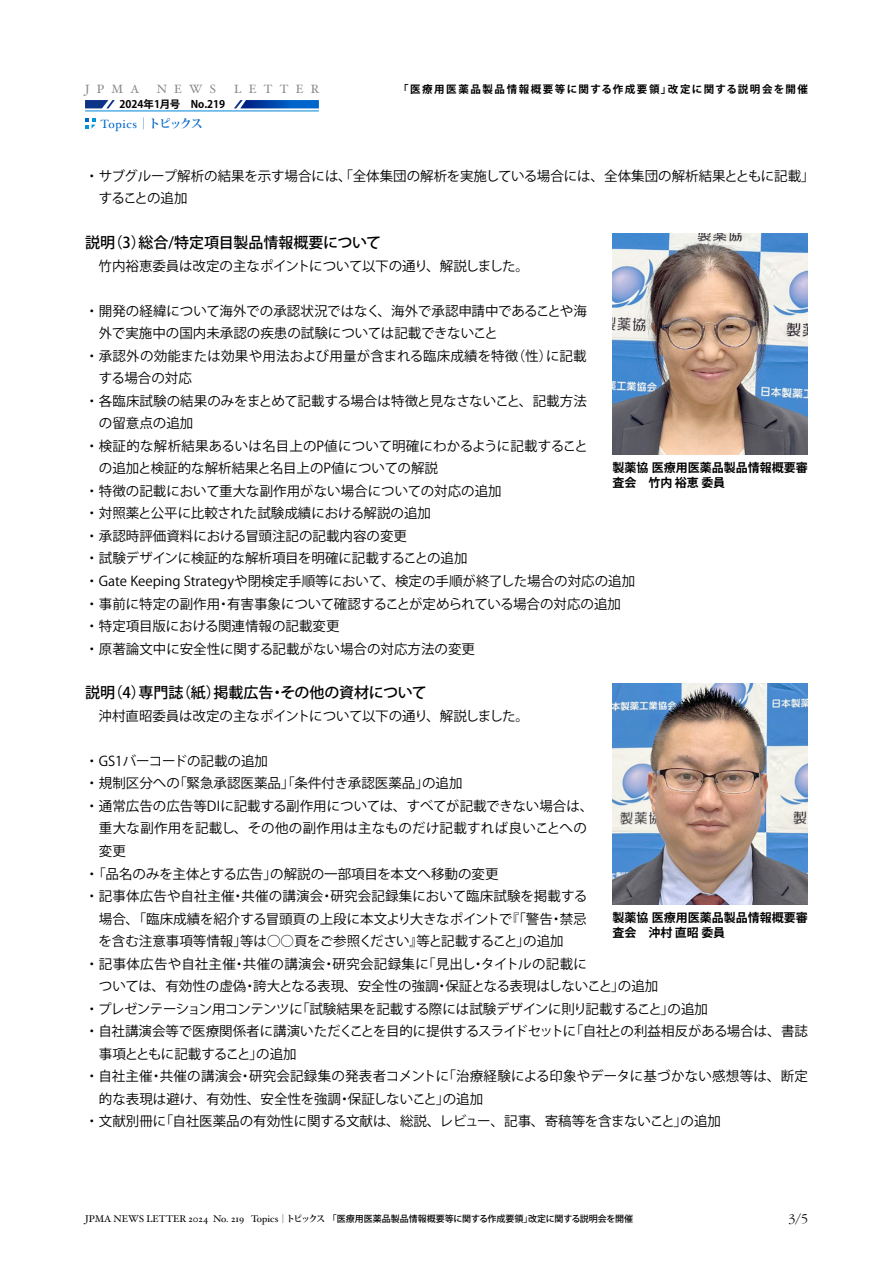
<style>
.page{position:relative;width:893px;height:1263px;background:#fff}
.page>*{position:absolute;margin:0;border:0;box-sizing:border-box;transform-origin:0 0}
.t1{font:500 15px "Koz Go Pr 6 N";color:#000}
.t2{font:300 13.8px "ITC Garamond Std";color:#000}
.t3{font:13.5px/22.5px "Koz Go Pr 6 N";color:#000}
.t4{font:13.5px "Koz Go Pr 6 N";letter-spacing:.025em;color:#000}
.t5{font:13.5px "Koz Go Pr 6 N";letter-spacing:.02em;color:#000}
.t6{font:13.5px "Koz Go Pr 6 N";letter-spacing:-.02em;color:#000}
.t7{font:13.5px "Koz Go Pr 6 N";letter-spacing:-.05em;color:#000}
.t8{font:700 12px/15px "Koz Go Pr 6 N";color:#000}
.t9{font:12px "Hoefler Text";letter-spacing:.6em;color:#888}
.t10{font:12px "Hoefler Text";letter-spacing:.05em;color:#0066cb}
.t11{font:700 10.5px "Koz Go Pr 6 N";letter-spacing:.15em;color:#000}
.t12{font:700 10.5px "Koz Go Pr 6 N";color:#000}
.t13{font:500 9px "Koz Go Pr 6 N";color:#000}
.s1{font-family:"Koz Min Pr 6 N";font-weight:700}
.s2{font-family:"Hoefler Text";font-weight:400;font-size:9.75px}
.s3{font-family:"Koz Min Pro";font-weight:400}
.s4{font-family:"Koz Min Pro";font-weight:700}
</style>
<div class="page">
<svg style="left:85px;top:100px;width:30px;height:8px"></svg>
<svg style="left:234px;top:100px;width:85px;height:8px"></svg>
<hr style="left:85px;top:111px;width:234px;height:1px;background:#0085d6">
<img style="left:612px;top:233px;width:196px;height:221px">
<img style="left:612px;top:683px;width:196px;height:221px">
<svg style="left:85px;top:118px;width:11px;height:10px"></svg>
<p class="t9" style="left:85px;top:82px;width:56px">JPMA</p>
<p class="t9" style="left:157px;top:82px;width:61px">NEWS</p>
<p class="t9" style="left:234px;top:82px;width:87px">LETTER</p>
<p class="t12" style="left:119px;top:99px;width:107px">2024年1月号　No.219</p>
<p class="t10" style="left:101px;top:116px;width:104px">Topics<span class="s1">｜トピックス</span></p>
<p class="t11" style="left:398px;top:84px;width:411px">「医療用医薬品製品情報概要等に関する作成要領」改定に関する説明会を開催</p>
<p class="t3" style="left:99px;top:165px;width:717px;text-indent:-14px">・サブグループ解析の結果を示す場合には、「全体集団の解析を実施している場合には、全体集団の解析結果とともに記載」することの追加</p>
<p class="t1" style="left:85px;top:234px;width:298px">説明（3）総合/特定項目製品情報概要について</p>
<p class="t3" style="left:85px;top:255px;width:445px">　竹内裕恵委員は改定の主なポイントについて以下の通り、解説しました。</p>
<p class="t3" style="left:85px;top:300px;width:503px">・開発の経緯について海外での承認状況ではなく、海外で承認申請中であることや海</p>
<p class="t3" style="left:99px;top:322px;width:401px">外で実施中の国内未承認の疾患の試験については記載できないこと</p>
<p class="t3" style="left:85px;top:345px;width:503px">・承認外の効能または効果や用法および用量が含まれる臨床成績を特徴（性）に記載</p>
<p class="t3" style="left:99px;top:367px;width:95px">する場合の対応</p>
<p class="t3" style="left:85px;top:390px;width:503px">・各臨床試験の結果のみをまとめて記載する場合は特徴と見なさないこと、記載方法</p>
<p class="t3" style="left:99px;top:412px;width:96px">の留意点の追加</p>
<p class="t3" style="left:85px;top:435px;width:504px">・検証的な解析結果あるいは名目上のP値について明確にわかるように記載すること</p>
<p class="t3" style="left:99px;top:457px;width:341px">の追加と検証的な解析結果と名目上のP値についての解説</p>
<p class="t3" style="left:85px;top:480px;width:418px">・特徴の記載において重大な副作用がない場合についての対応の追加</p>
<p class="t3" style="left:85px;top:503px;width:347px">・対照薬と公平に比較された試験成績における解説の追加</p>
<p class="t3" style="left:85px;top:525px;width:323px">・承認時評価資料における冒頭注記の記載内容の変更</p>
<p class="t3" style="left:85px;top:548px;width:384px">・試験デザインに検証的な解析項目を明確に記載することの追加</p>
<p class="t3" style="left:85px;top:570px;width:552px">・Gate Keeping Strategyや閉検定手順等において、検定の手順が終了した場合の対応の追加</p>
<p class="t3" style="left:85px;top:593px;width:537px">・事前に特定の副作用・有害事象について確認することが定められている場合の対応の追加</p>
<p class="t3" style="left:85px;top:615px;width:256px">・特定項目版における関連情報の記載変更</p>
<p class="t3" style="left:85px;top:638px;width:391px">・原著論文中に安全性に関する記載がない場合の対応方法の変更</p>
<p class="t1" style="left:85px;top:684px;width:343px">説明（4）専門誌（紙）掲載広告・その他の資材について</p>
<p class="t3" style="left:85px;top:705px;width:445px">　沖村直昭委員は改定の主なポイントについて以下の通り、解説しました。</p>
<p class="t3" style="left:85px;top:750px;width:184px">・GS1バーコードの記載の追加</p>
<p class="t3" style="left:85px;top:772px;width:379px">・規制区分への「緊急承認医薬品」「条件付き承認医薬品」の追加</p>
<p class="t3" style="left:85px;top:795px;width:509px">・通常広告の広告等DIに記載する副作用については、すべてが記載できない場合は、</p>
<p class="t4" style="left:99px;top:821px;width:490px">重大な副作用を記載し、その他の副作用は主なものだけ記載すれば良いことへの</p>
<p class="t3" style="left:99px;top:840px;width:28px">変更</p>
<p class="t3" style="left:85px;top:862px;width:415px">・「品名のみを主体とする広告」の解説の一部項目を本文へ移動の変更</p>
<p class="t3" style="left:85px;top:885px;width:504px">・記事体広告や自社主催・共催の講演会・研究会記録集において臨床試験を掲載する</p>
<p class="t3" style="left:99px;top:907px;width:489px">場合、「臨床成績を紹介する冒頭頁の上段に本文より大きなポイントで『「警告・禁忌</p>
<p class="t3" style="left:99px;top:930px;width:467px">を含む注意事項等情報」等は○○頁をご参照ください』等と記載すること」の追加</p>
<p class="t4" style="left:85px;top:956px;width:503px">・記事体広告や自社主催・共催の講演会・研究会記録集に「見出し・タイトルの記載に</p>
<p class="t3" style="left:99px;top:975px;width:561px">ついては、有効性の虚偽・誇大となる表現、安全性の強調・保証となる表現はしないこと」の追加</p>
<p class="t6" style="left:85px;top:1001px;width:624px">・プレゼンテーション用コンテンツに「試験結果を記載する際には試験デザインに則り記載すること」の追加</p>
<p class="t3" style="left:85px;top:1020px;width:724px">・自社講演会等で医療関係者に講演いただくことを目的に提供するスライドセットに「自社との利益相反がある場合は、書誌</p>
<p class="t7" style="left:99px;top:1046px;width:199px">事項とともに記載すること」の追加</p>
<p class="t5" style="left:85px;top:1068px;width:724px">・自社主催・共催の講演会・研究会記録集の発表者コメントに「治療経験による印象やデータに基づかない感想等は、断定</p>
<p class="t3" style="left:99px;top:1088px;width:386px">的な表現は避け、有効性、安全性を強調・保証しないこと」の追加</p>
<p class="t3" style="left:85px;top:1110px;width:637px">・文献別冊に「自社医薬品の有効性に関する文献は、総説、レビュー、記事、寄稿等を含まないこと」の追加</p>
<p class="t8" style="left:612px;top:461px;width:197px">製薬協 医療用医薬品製品情報概要審査会　竹内 裕恵 委員</p>
<p class="t8" style="left:612px;top:911px;width:197px">製薬協 医療用医薬品製品情報概要審査会　沖村 直昭 委員</p>
<p class="t13" style="left:85px;top:1214px;width:550px"><span class="s2">JPMA NEWS LETTER 2024 No. 219 Topics</span><span class="s3">｜</span><span class="s4">トピックス</span> 「医療用医薬品製品情報概要等に関する作成要領」改定に関する説明会を開催</p>
<p class="t2" style="left:789px;top:1212px;width:21px">3/5</p>
</div>
